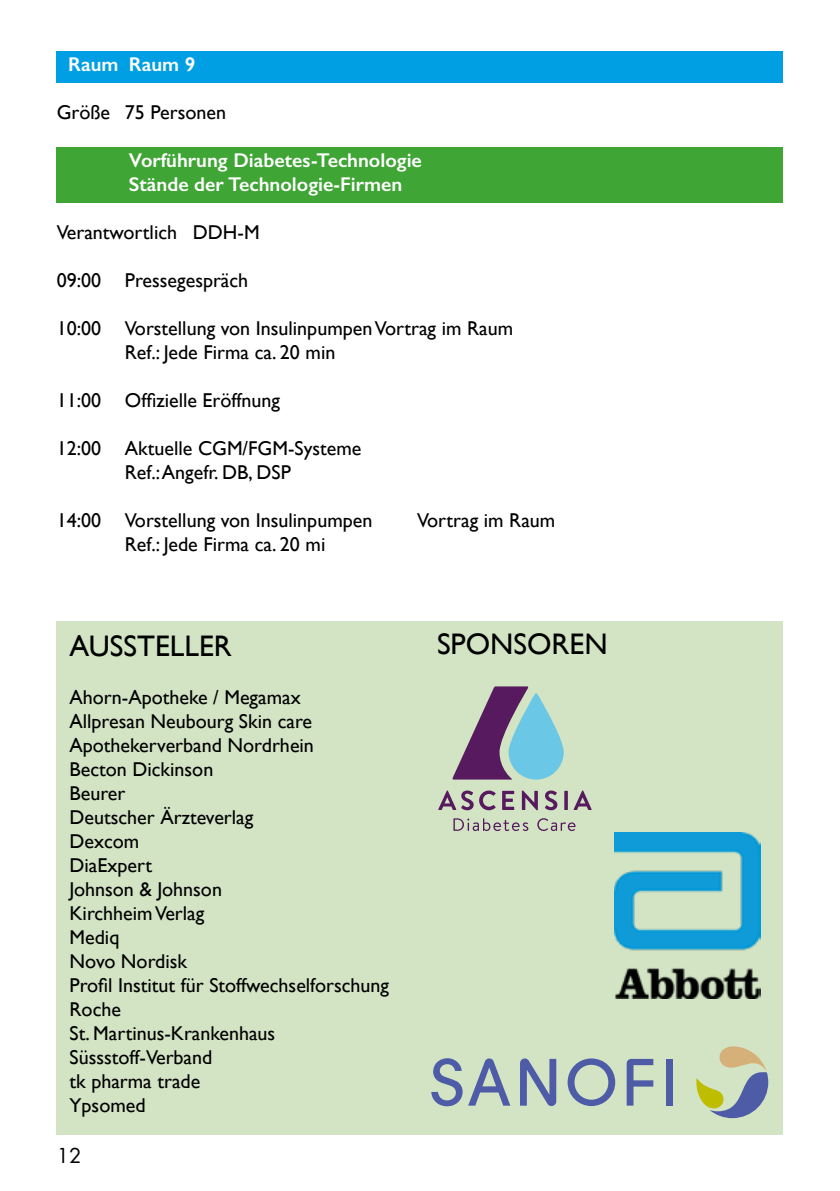
<style>
.page{position:relative;width:840px;height:1191px;background:#fff}
.page>*{position:absolute;margin:0;border:0;box-sizing:border-box;transform-origin:0 0}
.t1{font:29.8px "Gill Sans";color:#000}
.t2{font:20px/24px "Gill Sans";color:#000}
.t3{font:600 20px/24px "Gill Sans";color:#fff}
.t4{font:20px "Futura";color:#000}
</style>
<div class="page">
<div style="left:57px;top:621px;width:725px;height:513px;background:#d2e4c4"></div>
<div style="left:57px;top:51px;width:725px;height:31px;background:#009fe3"></div>
<div style="left:57px;top:147px;width:725px;height:31px;background:#3fa535"></div>
<div style="left:57px;top:171px;width:725px;height:31px;background:#3fa535"></div>
<img style="left:614px;top:832px;width:146px;height:166px">
<svg style="left:438px;top:790px;width:153px;height:41px"></svg>
<svg style="left:452px;top:686px;width:111px;height:93px"></svg>
<div style="left:665px;top:1058px;width:7px;height:47px;background:#4e5ca7"></div>
<svg style="left:567px;top:1058px;width:48px;height:48px"></svg>
<svg style="left:431px;top:1058px;width:31px;height:48px"></svg>
<svg style="left:626px;top:1058px;width:27px;height:47px"></svg>
<svg style="left:520px;top:1058px;width:36px;height:48px"></svg>
<svg style="left:468px;top:1058px;width:42px;height:47px"></svg>
<svg style="left:696px;top:1046px;width:71px;height:72px"></svg>
<p class="t3" style="left:68px;top:52px;width:129px">Raum Raum 9</p>
<p class="t2" style="left:57px;top:100px;width:171px">Größe 75 Personen</p>
<p class="t3" style="left:129px;top:148px;width:294px">Vorführung Diabetes-Technologie<br>Stände der Technologie-Firmen</p>
<p class="t2" style="left:57px;top:220px;width:204px">Verantwortlich DDH-M</p>
<p class="t2" style="left:57px;top:268px;width:193px">09:00 Pressegespräch</p>
<p class="t2" style="left:125px;top:316px;width:389px;text-indent:-68px">10:00 Vorstellung von Insulinpumpen Vortrag im Raum<br>Ref.: Jede Firma ca. 20 min</p>
<p class="t2" style="left:57px;top:388px;width:225px">11:00 Offizielle Eröffnung</p>
<p class="t2" style="left:57px;top:436px;width:306px;text-align:center">12:00 Aktuelle CGM/FGM-Systeme<br>Ref.: Angefr. DB, DSP</p>
<p class="t2" style="left:57px;top:508px;width:317px">14:00 Vorstellung von Insulinpumpen</p>
<p class="t2" style="left:417px;top:508px;width:140px">Vortrag im Raum</p>
<p class="t2" style="left:125px;top:532px;width:202px">Ref.: Jede Firma ca. 20 mi</p>
<h1 class="t1" style="left:69px;top:628px;width:164px">AUSSTELLER</h1>
<h1 class="t1" style="left:437px;top:626px;width:172px">SPONSOREN</h1>
<p class="t2" style="left:69px;top:685px;width:321px">Ahorn-Apotheke / Megamax<br>Allpresan Neubourg Skin care<br>Apothekerverband Nordrhein<br>Becton Dickinson<br>Beurer<br>Deutscher Ärzteverlag<br>Dexcom<br>DiaExpert<br>Johnson &amp; Johnson<br>Kirchheim Verlag<br>Mediq<br>Novo Nordisk<br>Profil Institut für Stoffwechselforschung<br>Roche<br>St. Martinus-Krankenhaus<br>Süssstoff-Verband<br>tk pharma trade<br>Ypsomed</p>
<p class="t4" style="left:57px;top:1141px;width:26px">12</p>
</div>
